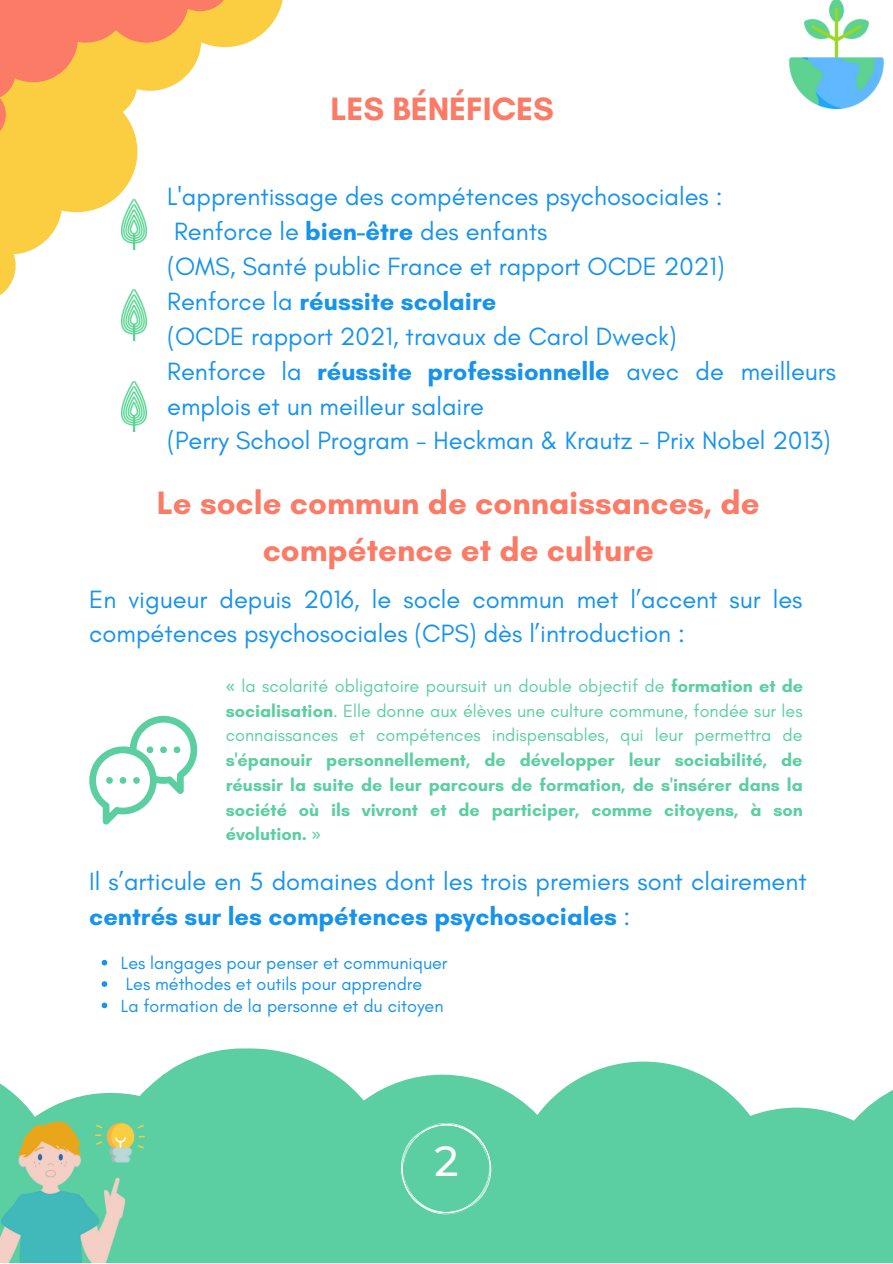
<style>
.page{position:relative;width:893px;height:1264px;background:#fff}
.page>*{position:absolute;margin:0;border:0;box-sizing:border-box;transform-origin:0 0}
.t1{font:500 42px "Montserrat";color:#fff}
.t2{font:700 33px/46px "Glacial Indifference";color:#fb7b66;text-align:center}
.t3{font:25.5px/34.8px "Glacial Indifference";color:#1693ed}
.t4{font:700 25.5px "Glacial Indifference";color:#1693ed}
.t5{font:700 18px/24.8px "Glacial Indifference";color:#5bcfa2;text-align:justify}
.t6{font:18px "Glacial Indifference";color:#1693ed}
.s1{font-weight:700}
.s2{font-weight:400}
.s3{font-family:"Noto Sans";font-weight:400}
</style>
<div class="page">
<svg style="left:0;top:0;width:283px;height:296px"></svg>
<svg style="left:0;top:0;width:231px;height:141px"></svg>
<svg style="left:0;top:1048px;width:892px;height:214px;fill:#5bcfa2"></svg>
<img style="left:789px;top:0;width:95px;height:109px">
<svg style="left:400px;top:1121px;width:91px;height:96px;background:#64d1a7"></svg>
<svg style="left:89px;top:715px;width:108px;height:110px"></svg>
<img style="left:121px;top:199px;width:25px;height:51px">
<img style="left:121px;top:290px;width:25px;height:50px">
<img style="left:121px;top:381px;width:25px;height:50px">
<img style="left:0;top:1114px;width:148px;height:148px">
<svg style="left:102px;top:959px;width:5px;height:6px"></svg>
<svg style="left:102px;top:981px;width:5px;height:5px"></svg>
<svg style="left:102px;top:1002px;width:5px;height:6px"></svg>
<p class="t2" style="left:330px;top:85px;width:225px">LES BÉNÉFICES</p>
<p class="t3" style="left:167px;top:179px;width:557px">L'apprentissage des compétences psychosociales :</p>
<p class="t3" style="left:174px;top:214px;width:375px">Renforce le <span class="s1">bien-être</span> des enfants</p>
<p class="t3" style="left:167px;top:249px;width:559px">(OMS, Santé public France et rapport OCDE 2021)</p>
<p class="t4" style="left:167px;top:286px;width:331px"><span class="s2">Renforce la</span> réussite scolaire</p>
<p class="t3" style="left:167px;top:318px;width:511px">(OCDE rapport 2021, travaux de Carol Dweck)</p>
<p class="t3" style="left:167px;top:353px;width:670px">Renforce la <span class="s1">réussite professionnelle</span> avec de meilleurs emplois et un meilleur salaire</p>
<p class="t3" style="left:167px;top:423px;width:665px">(Perry School Program - Heckman &amp; Krautz - Prix Nobel 2013)</p>
<p class="t2" style="left:157px;top:480px;width:604px">Le socle commun de connaissances, de compétence et de culture</p>
<p class="t3" style="left:89px;top:581px;width:714px">En vigueur depuis 2016, le socle commun met l’accent sur les compétences psychosociales (CPS) dès l’introduction :</p>
<p class="t5" style="left:226px;top:673px;width:579px"><span class="s3">«</span> <span class="s2">la scolarité obligatoire poursuit un double objectif de</span> formation et de socialisation<span class="s2">. Elle donne aux élèves une culture commune, fondée sur les connaissances et compétences indispensables, qui leur permettra de </span>s'épanouir personnellement, de développer leur sociabilité, de réussir la suite de leur parcours de formation, de s'insérer dans la société où ils vivront et de participer, comme citoyens, à son évolution. <span class="s3">»</span></p>
<p class="t3" style="left:89px;top:863px;width:719px">Il s’articule en 5 domaines dont les trois premiers sont clairement <span class="s1">centrés sur les compétences psychosociales</span> :</p>
<p class="t6" style="left:121px;top:951px;width:328px">Les langages pour penser et communiquer</p>
<p class="t6" style="left:126px;top:973px;width:298px">Les méthodes et outils pour apprendre</p>
<p class="t6" style="left:121px;top:994px;width:324px">La formation de la personne et du citoyen</p>
<p class="t1" style="left:434px;top:1135px;width:26px">2</p>
</div>
